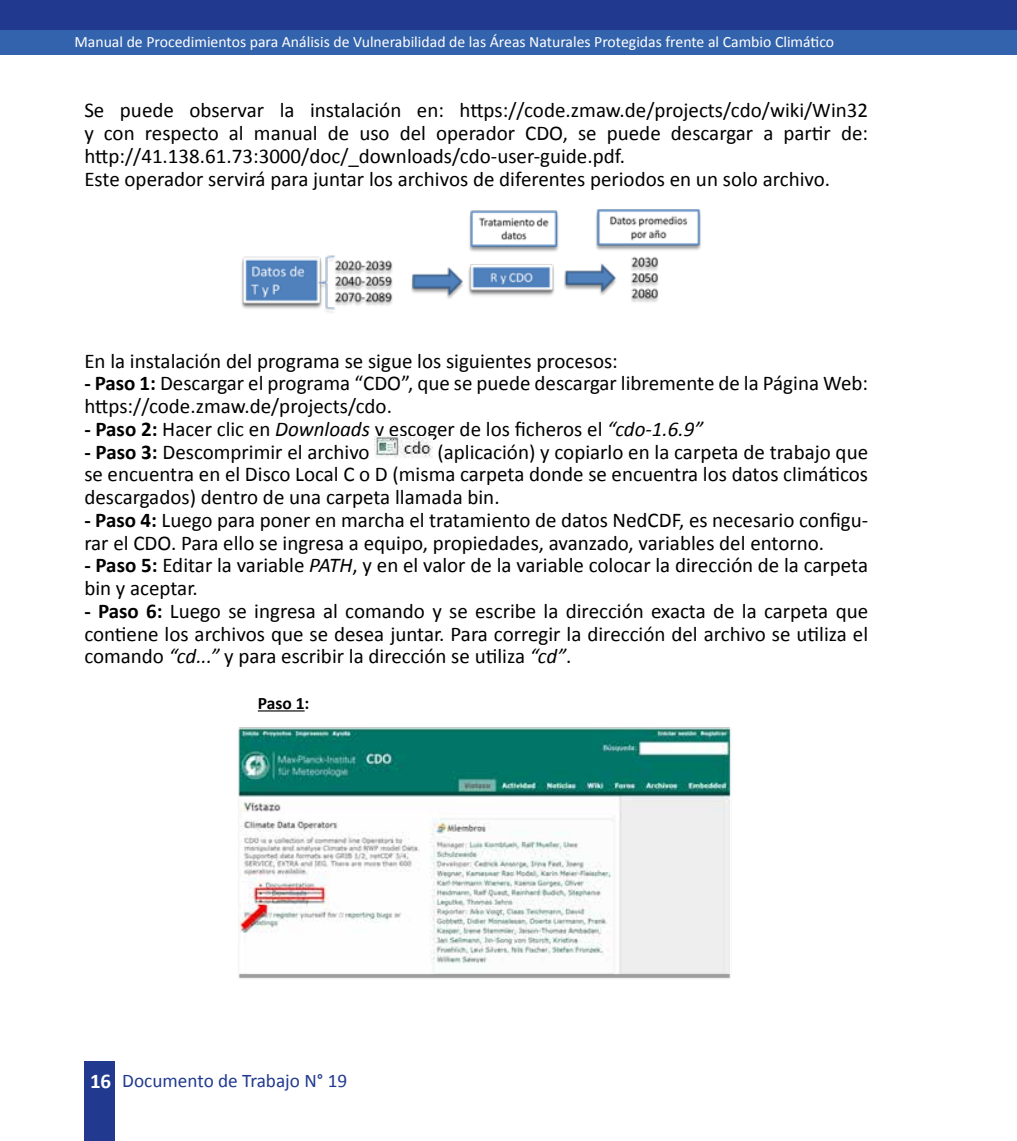
<style>
.page{position:relative;width:1017px;height:1141px;background:#fff}
.page>*{position:absolute;margin:0;border:0;box-sizing:border-box;transform-origin:0 0}
.t1{font:21px/22.8px "Calibri";color:#000}
.t2{font:19.25px "Calibri";color:#213a8f}
.t3{font:700 17.5px "Calibri";color:#000}
.t4{font:15.75px "Calibri";color:#fff}
.s1{font-weight:700}
.s2{font-style:italic}
.s3{font-weight:700;font-size:21px;color:#fff}
</style>
<div class="page">
<div style="left:84px;top:1062px;width:31px;height:79px;background:#213a8f"></div>
<hr style="left:258px;top:710px;width:47px;height:1px;background:#000">
<img style="left:374px;top:437px;width:59px;height:21px">
<div style="left:0;top:0;width:1017px;height:55px;background:#213a8f"></div>
<div style="left:0;top:30px;width:1017px;height:25px;background:#3363ac"></div>
<img style="left:241px;top:209px;width:460px;height:104px">
<img style="left:238px;top:711px;width:493px;height:268px">
<p class="t4" style="left:74px;top:32px;width:761px">Manual de Procedimientos para Análisis de Vulnerabilidad de las Áreas Naturales Protegidas frente al Cambio Climático</p>
<p class="t1" style="left:84px;top:98px;width:785px">Se puede observar la instalación en: https://code.zmaw.de/projects/cdo/wiki/Win32 y con respecto al manual de uso del operador CDO, se puede descargar a partir de: http://41.138.61.73:3000/doc/_downloads/cdo-user-guide.pdf.<br>Este operador servirá para juntar los archivos de diferentes periodos en un solo archivo.</p>
<p class="t1" style="left:84px;top:348px;width:535px">En la instalación del programa se sigue los siguientes procesos:</p>
<p class="t1" style="left:84px;top:371px;width:785px"><span class="s1">- Paso 1:</span> Descargar el programa “CDO”, que se puede descargar libremente de la Página Web: https://code.zmaw.de/projects/cdo.</p>
<p class="t1" style="left:84px;top:417px;width:620px"><span class="s1">- Paso 2:</span> Hacer clic en <span class="s2">Downloads</span> y escoger de los ficheros el <span class="s2">“cdo-1.6.9”</span></p>
<p class="t1" style="left:84px;top:439px;width:287px"><span class="s1">- Paso 3:</span> Descomprimir el archivo</p>
<p class="t1" style="left:84px;top:439px;width:785px;text-align:justify;text-indent:353px">(aplicación) y copiarlo en la carpeta de trabajo que se encuentra en el Disco Local C o D (misma carpeta donde se encuentra los datos climáticos descargados) dentro de una carpeta llamada bin.</p>
<p class="t1" style="left:84px;top:508px;width:785px"><span class="s1">- Paso 4:</span> Luego para poner en marcha el tratamiento de datos NedCDF, es necesario configu&shy;rar el CDO. Para ello se ingresa a equipo, propiedades, avanzado, variables del entorno.</p>
<p class="t1" style="left:84px;top:553px;width:785px"><span class="s1">- Paso 5:</span> Editar la variable <span class="s2">PATH</span>, y en el valor de la variable colocar la dirección de la carpeta bin y aceptar.</p>
<p class="t1" style="left:84px;top:599px;width:785px;text-align:justify"><span class="s1">- Paso 6:</span> Luego se ingresa al comando y se escribe la dirección exacta de la carpeta que contiene los archivos que se desea juntar. Para corregir la dirección del archivo se utiliza el comando <span class="s2">“cd...”</span> y para escribir la dirección se utiliza <span class="s2">“cd”</span>.</p>
<p class="t3" style="left:258px;top:691px;width:53px">Paso 1:</p>
<p class="t2" style="left:90px;top:1069px;width:259px"><span class="s3">16</span> Documento de Trabajo N° 19</p>
</div>
